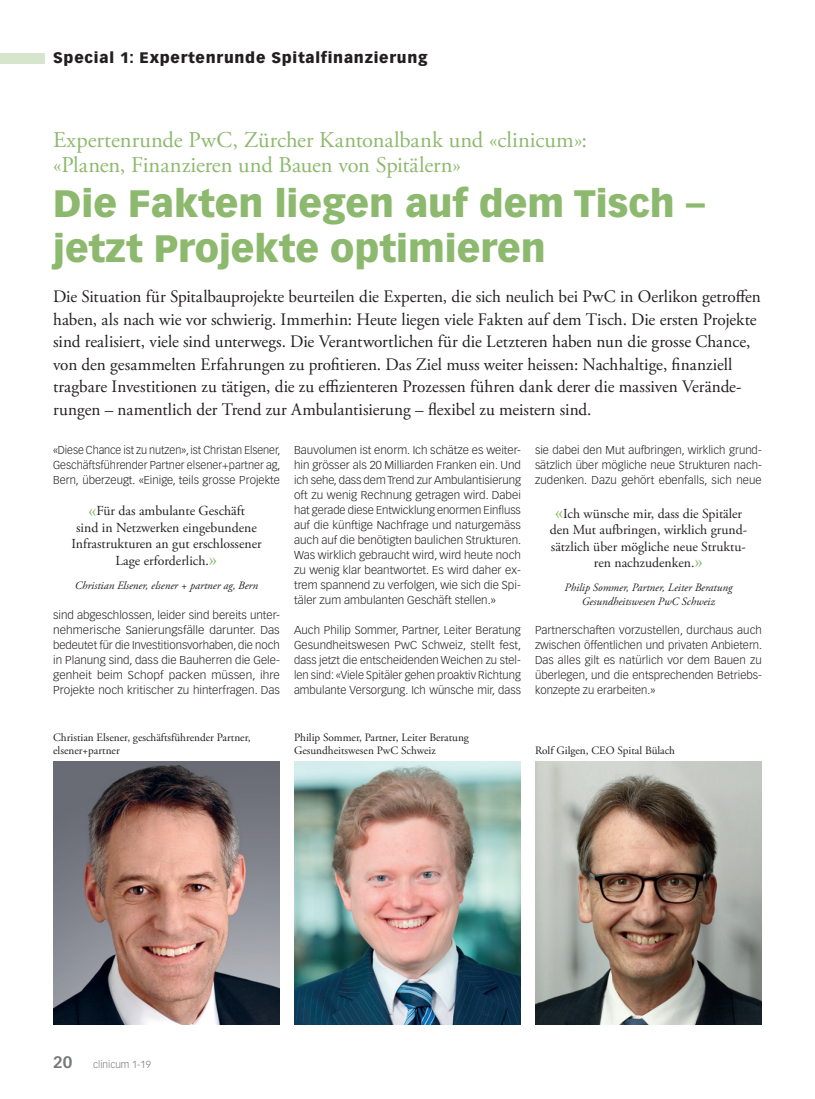
<style>
.page{position:relative;width:815px;height:1099px;background:#fff}
.page>*{position:absolute;margin:0;border:0;box-sizing:border-box;transform-origin:0 0}
.Titel_Special{font:900 37.5px/45px "Vectora LT Std";color:#8db96e}
.OT_Special{font:22.5px/25px "Adobe Garamond Pro";color:#8db96e}
.Lead{font:17.5px/22.5px "Adobe Garamond Pro";color:#231f20}
.t1{font:900 15px "Vectora LT Std";letter-spacing:.05em;color:#231f20}
.Legende{font:13.75px/16.5px "Adobe Garamond Pro";color:#231f20;text-align:center}
.Lauftext{font:300 11.25px/15px "Vectora LT Std";color:#231f20;text-align:justify}
.Legende-2{font:11.25px/13.5px "Adobe Garamond Pro";color:#231f20}
.Lauftext-2{font:300 11.25px/15px "Vectora LT Std";color:#231f20;text-align:justify;scale:.96 1}
.Legende-3{font:italic 11.25px/13.8px "Adobe Garamond Pro";color:#231f20;text-align:center}
.t2{font:300 10px "Vectora LT Std";color:#76787b}
.s1{font-size:22.5px;color:#8db96e}
.s2{font-weight:700;font-size:16.25px}
</style>
<div class="page">
<div style="left:0;top:53px;width:45px;height:10px;background:#d8e5cd"></div>
<img style="left:53px;top:761px;width:227px;height:263px">
<img style="left:535px;top:761px;width:227px;height:263px">
<img style="left:294px;top:761px;width:227px;height:263px">
<h3 class="t1" style="left:53px;top:49px;width:376px">Special 1: Expertenrunde Spitalfinanzierung</h3>
<p class="OT_Special" style="left:53px;top:128px;width:536px">Expertenrunde PwC, Zürcher Kantonalbank und «clinicum»: «Planen, Finanzieren und Bauen von Spitälern»</p>
<p class="Titel_Special" style="left:53px;top:180px;width:653px">Die Fakten liegen auf dem Tisch – jetzt Projekte optimieren</p>
<p class="Lead" style="left:53px;top:286px;width:709px">Die Situation für Spitalbauprojekte beurteilen die Experten, die sich neulich bei PwC in Oerlikon getroffen haben, als nach wie vor schwierig. Immerhin: Heute liegen viele Fakten auf dem Tisch. Die ersten Projekte sind realisiert, viele sind unterwegs. Die Verantwortlichen für die Letzteren haben nun die grosse Chance, von den gesammelten Erfahrungen zu profitieren. Das Ziel muss weiter heissen: Nachhaltige, finanziell tragbare Investitionen zu tätigen, die zu effizienteren Prozessen führen dank derer die massiven Verände&shy;rungen – namentlich der Trend zur Ambulantisierung – flexibel zu meistern sind.</p>
<p class="Lauftext-2" style="left:53px;top:443px;width:238px">«Diese Chance ist zu nutzen», ist Christan Elsener, Geschäftsführender Partner elsener+partner ag, Bern, überzeugt. «Einige, teils grosse Projekte</p>
<p class="Lauftext" style="left:535px;top:443px;width:228px">sie dabei den Mut aufbringen, wirklich grund&shy;sätzlich über mögliche neue Strukturen nach&shy;zudenken. Dazu gehört ebenfalls, sich neue</p>
<p class="Lauftext" style="left:294px;top:443px;width:229px;text-align:left">Bauvolumen ist enorm. Ich schätze es weiter&shy;hin grösser als 20 Milliarden Franken ein. Und ich sehe, dass dem Trend zur Ambulantisierung oft zu wenig Rechnung getragen wird. Dabei hat gerade diese Entwicklung enormen Einfluss auf die künftige Nachfrage und naturgemäss auch auf die benötigten baulichen Strukturen.<br>Was wirklich gebraucht wird, wird heute noch zu wenig klar beantwortet. Es wird daher ex&shy;trem spannend zu verfolgen, wie sich die Spi&shy;täler zum ambulanten Geschäft stellen.»</p>
<p class="Lauftext" style="left:294px;top:623px;width:229px">Auch Philip Sommer, Partner, Leiter Beratung Gesundheitswesen PwC Schweiz, stellt fest, dass jetzt die entscheidenden Weichen zu stel&shy;len sind: «Viele Spitäler gehen proaktiv Richtung ambulante Versorgung. Ich wünsche mir, dass</p>
<p class="Legende" style="left:71px;top:503px;width:192px"><span class="s1">«</span>Für das ambulante Geschäft<br>sind in Netzwerken eingebundene<br>Infrastrukturen an gut erschlossener<br>Lage erforderlich.<span class="s1">»</span></p>
<p class="Legende-3" style="left:75px;top:579px;width:185px">Christian Elsener, elsener + partner ag, Bern</p>
<p class="Legende" style="left:550px;top:505px;width:199px"><span class="s1">«</span>Ich wünsche mir, dass die Spitäler den Mut aufbringen, wirklich grund&shy;sätzlich über mögliche neue Struktu&shy;ren nachzudenken.<span class="s1">»</span></p>
<p class="Legende-3" style="left:565px;top:581px;width:169px">Philip Sommer, Partner, Leiter Beratung<br>Gesundheitswesen PwC Schweiz</p>
<p class="Lauftext" style="left:53px;top:608px;width:228px">sind abgeschlossen, leider sind bereits unter&shy;nehmerische Sanierungsfälle darunter. Das bedeutet für die Investitionsvorhaben, die noch in Planung sind, dass die Bauherren die Gele&shy;genheit beim Schopf packen müssen, ihre Projekte noch kritischer zu hinterfragen. Das</p>
<p class="Lauftext" style="left:535px;top:623px;width:229px">Partnerschaften vorzustellen, durchaus auch zwischen öffentlichen und privaten Anbietern.<br>Das alles gilt es natürlich vor dem Bauen zu überlegen, und die entsprechenden Betriebs&shy;konzepte zu erarbeiten.»</p>
<p class="Legende-2" style="left:53px;top:731px;width:199px">Christian Elsener, geschäftsführender Partner, elsener+partner</p>
<p class="Legende-2" style="left:294px;top:731px;width:176px">Philip Sommer, Partner, Leiter Beratung<br>Gesundheitswesen PwC Schweiz</p>
<p class="Legende-2" style="left:535px;top:744px;width:142px">Rolf Gilgen, CEO Spital Bülach</p>
<p class="t2" style="left:53px;top:1058px;width:99px"><span class="s2">20</span> clinicum 1-19</p>
</div>
